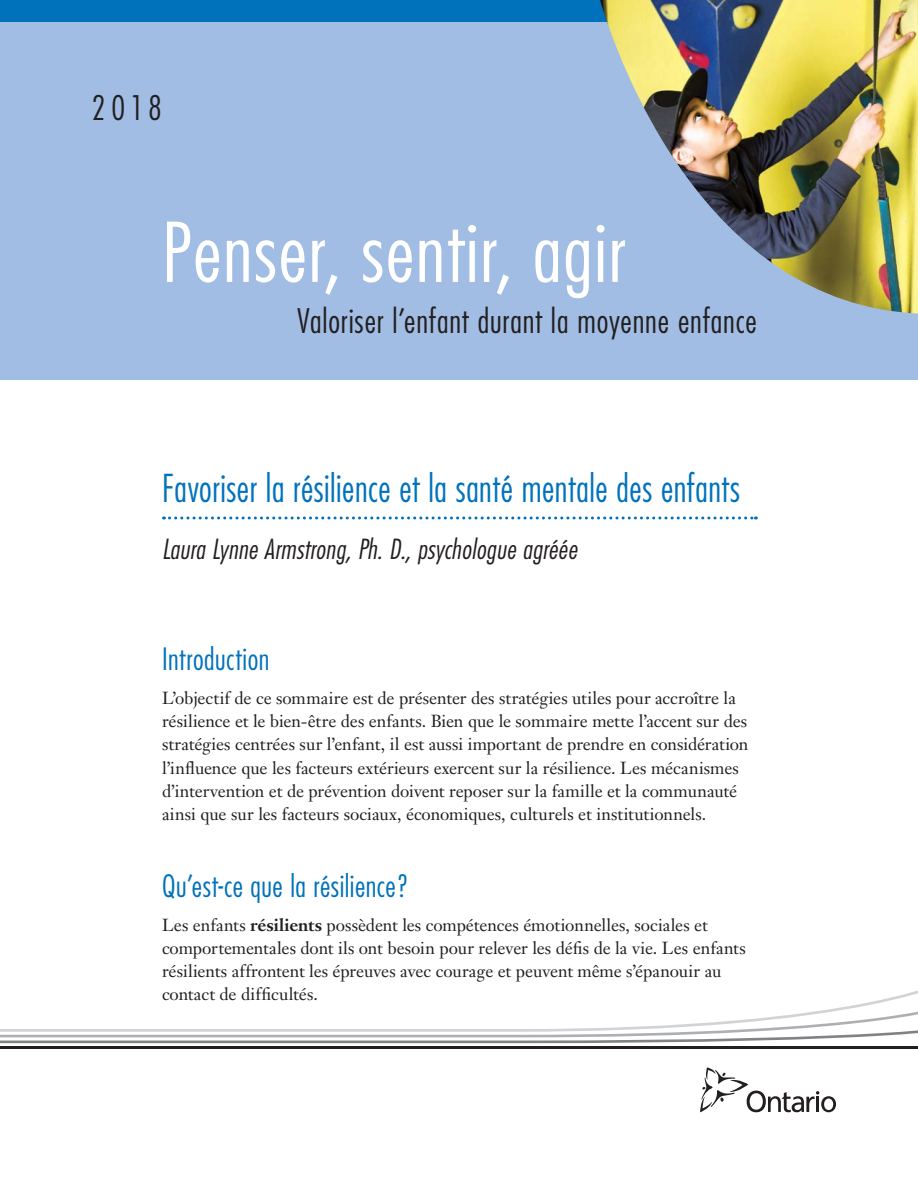
<style>
.page{position:relative;width:918px;height:1188px;background:#fff}
.page>*{position:absolute;margin:0;border:0;box-sizing:border-box;transform-origin:0 0}
.t1{font:300 condensed 79.95px "Futura";letter-spacing:.02em;color:#fff}
.t2{font:300 condensed 37.5px "Futura";letter-spacing:.015em;color:#0072bc;scale:.95 1}
.t3{font:300 condensed 33px "Futura";letter-spacing:.025em;color:#231f20}
.t4{font:300 condensed 30px "Futura";letter-spacing:.015em;color:#0072bc}
.by_line{font:italic 300 condensed 27px "Futura";letter-spacing:.02em;color:#231f20}
.t5{font:17.25px/23.2px "Janson Text";color:#231f20}
.s1{font-weight:700}
</style>
<div class="page">
<div style="left:0;top:16px;width:918px;height:364px;background:#a1bde3"></div>
<div style="left:0;top:0;width:654px;height:22px;background:#0072bc"></div>
<svg style="left:164px;top:517px;width:592px;height:3px"></svg>
<svg style="left:700px;top:1067px;width:136px;height:45px"></svg>
<hr style="left:0;top:1046px;width:918px;height:3px;background:#231f20">
<svg style="left:0;top:1002px;width:918px;height:41px"></svg>
<img style="left:600px;top:0;width:318px;height:314px">
<h3 class="t3" style="left:92px;top:88px;width:72px">2018</h3>
<p class="t1" style="left:162px;top:202px;width:465px">Penser, sentir, agir</p>
<p class="t3" style="left:297px;top:300px;width:461px">Valoriser l’enfant durant la moyenne enfance</p>
<h1 class="t2" style="left:162px;top:465px;width:610px">Favoriser la résilience et la santé mentale des enfants</h1>
<p class="by_line" style="left:162px;top:533px;width:416px">Laura Lynne Armstrong, Ph. D., psychologue agréée</p>
<h2 class="t4" style="left:162px;top:640px;width:109px">Introduction</h2>
<p class="t5" style="left:162px;top:686px;width:588px">L’objectif de ce sommaire est de présenter des stratégies utiles pour accroître la résilience et le bien-être des enfants. Bien que le sommaire mette l’accent sur des stratégies centrées sur l’enfant, il est aussi important de prendre en considération l’influence que les facteurs extérieurs exercent sur la résilience. Les mécanismes d’intervention et de prévention doivent reposer sur la famille et la communauté ainsi que sur les facteurs sociaux, économiques, culturels et institutionnels.</p>
<h2 class="t4" style="left:162px;top:867px;width:249px">Qu’est-ce que la résilience?</h2>
<p class="t5" style="left:162px;top:913px;width:585px">Les enfants <span class="s1">résilients</span> possèdent les compétences émotionnelles, sociales et comportementales dont ils ont besoin pour relever les défis de la vie. Les enfants résilients affrontent les épreuves avec courage et peuvent même s’épanouir au contact de difficultés.</p>
</div>
